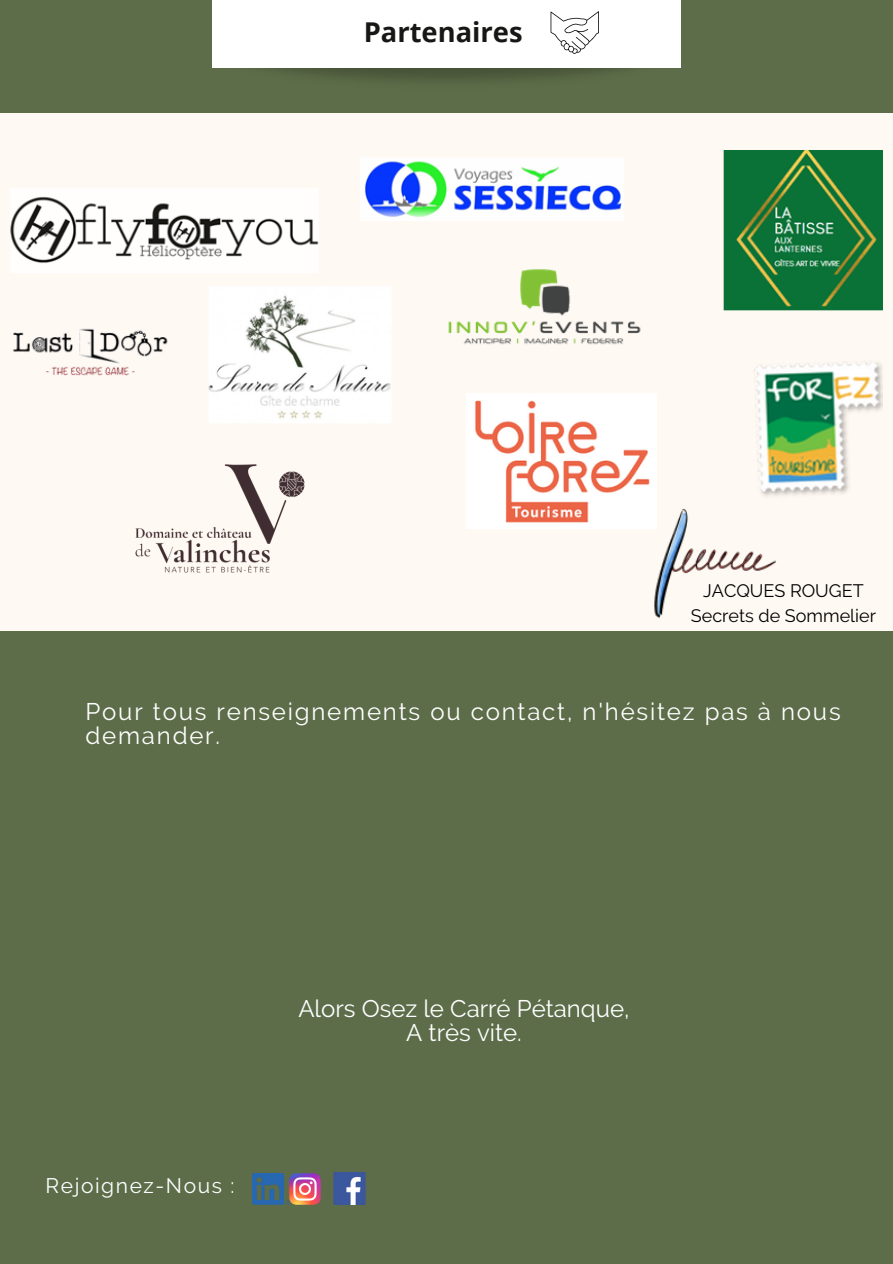
<style>
.page{position:relative;width:893px;height:1264px;background:#fff}
.page>*{position:absolute;margin:0;border:0;box-sizing:border-box;transform-origin:0 0}
.t1{font:700 27.3px "Open Sans";color:#171715}
.t2{font:24px/24.8px "Raleway";letter-spacing:.075em;color:#fff}
.t3{font:24px/24.8px "Raleway";color:#fff;text-align:center}
.t4{font:21px "Raleway";letter-spacing:.075em;color:#fff}
.t5{font:18px "Raleway";color:#000}
</style>
<div class="page">
<div style="left:0;top:0;width:892px;height:1263px;background:#5d6d49"></div>
<div style="left:212px;top:0;width:469px;height:68px;background:#fff"></div>
<div style="left:0;top:113px;width:892px;height:518px;background:#fff9f3"></div>
<img style="left:466px;top:518px;width:159px;height:10px">
<img style="left:135px;top:518px;width:145px;height:55px">
<img style="left:10px;top:150px;width:872px;height:368px">
<img style="left:252px;top:1172px;width:114px;height:32px">
<svg style="left:550px;top:11px;width:49px;height:43px"></svg>
<img style="left:625px;top:500px;width:179px;height:118px">
<p class="t1" style="left:364px;top:13px;width:160px">Partenaires</p>
<p class="t5" style="left:703px;top:580px;width:162px">JACQUES ROUGET</p>
<p class="t5" style="left:690px;top:605px;width:186px">Secrets de Sommelier</p>
<p class="t2" style="left:85px;top:698px;width:756px">Pour tous renseignements ou contact, n'hésitez pas à nous demander.</p>
<h2 class="t4" style="left:46px;top:1173px;width:190px">Rejoignez-Nous :</h2>
<h2 class="t3" style="left:298px;top:995px;width:332px">Alors Osez le Carré Pétanque,<br>A très vite.</h2>
</div>
